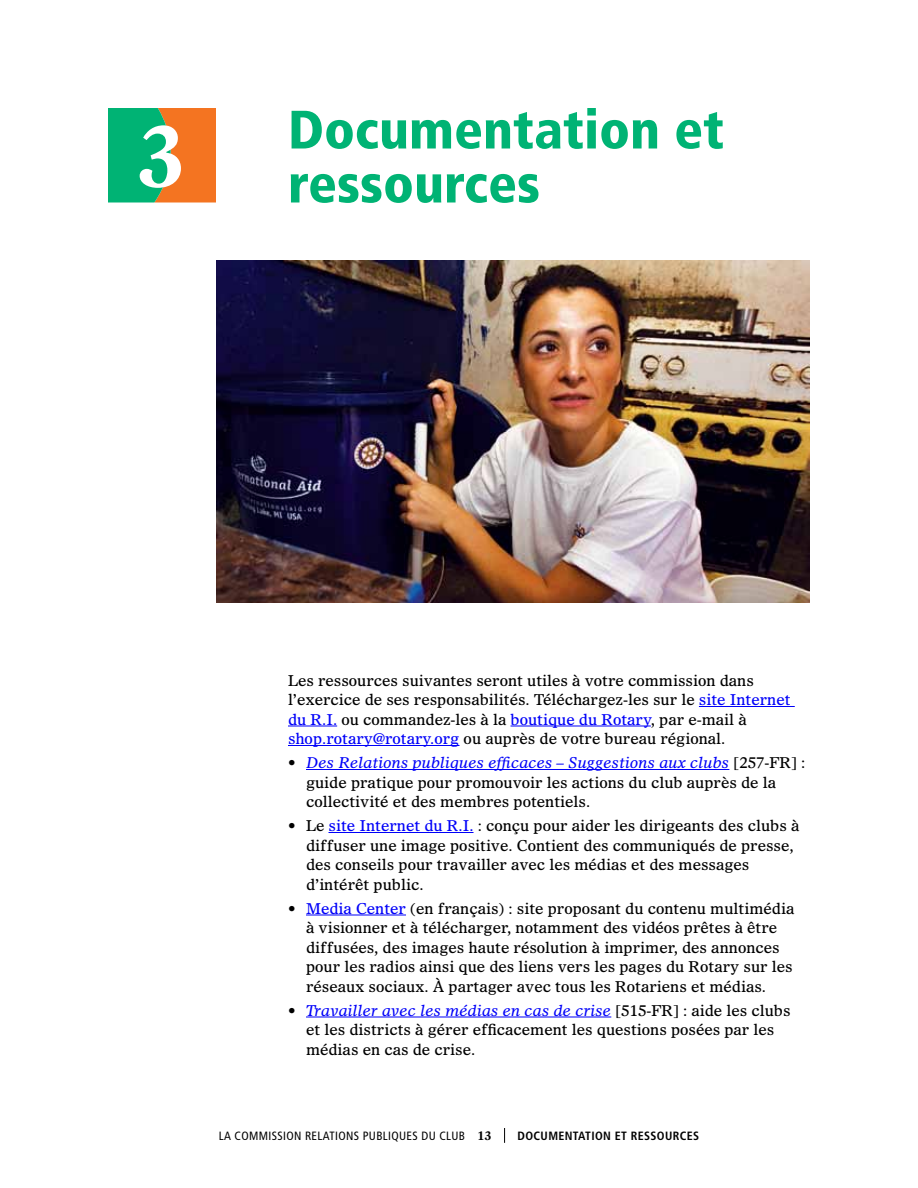
<style>
.page{position:relative;width:918px;height:1188px;background:#fff}
.page>*{position:absolute;margin:0;border:0;box-sizing:border-box;transform-origin:0 0}
.t1{font:700 84px "Olympian LT Std";color:#fff}
.t2{font:900 condensed 54px/54px "Frutiger LT Std";color:#00b374}
.t3{font:15px/19.5px "Olympian LT Std";color:#000}
.t4{font:condensed 12px "Frutiger LT Std";letter-spacing:.03em;color:#000}
.t5{font:700 condensed 12px "Frutiger LT Std";letter-spacing:.03em;color:#000}
.s1{color:#0000f9}
.s2{font-style:italic;color:#0000f9}
.s3{font-family:"Olympian LT Std";font-weight:700;font-stretch:normal}
</style>
<div class="page">
<img style="left:216px;top:261px;width:594px;height:342px">
<svg style="left:108px;top:108px;width:108px;height:94px;background:#70964e"></svg>
<hr style="left:699px;top:706px;width:96px;height:1px;background:#0000f9">
<hr style="left:288px;top:726px;width:49px;height:1px;background:#0000f9">
<hr style="left:511px;top:726px;width:140px;height:1px;background:#0000f9">
<hr style="left:288px;top:745px;width:171px;height:1px;background:#0000f9">
<hr style="left:306px;top:769px;width:423px;height:1px;background:#0000f9">
<hr style="left:329px;top:832px;width:145px;height:1px;background:#0000f9">
<hr style="left:306px;top:915px;width:100px;height:1px;background:#0000f9">
<hr style="left:306px;top:1017px;width:305px;height:1px;background:#0000f9">
<svg style="left:504px;top:1128px;width:1px;height:15px"></svg>
<h1 class="t1" style="left:139px;top:104px;width:48px">3</h1>
<h2 class="t2" style="left:288px;top:103px;width:438px">Documentation et ressources</h2>
<p class="t3" style="left:288px;top:670px;width:504px">Les ressources suivantes seront utiles à votre commission dans l’exercice de ses responsabilités. Téléchargez-les sur le <span class="s1">site Internet du R.I.</span> ou commandez-les à la <span class="s1">boutique du Rotary</span>, par e-mail à <span class="s1">shop.rotary@rotary.org</span> ou auprès de votre bureau régional.</p>
<p class="t3" style="left:306px;top:753px;width:501px;text-indent:-18px">• <span class="s2">Des Relations publiques efficaces – Suggestions aux clubs</span> [257-FR] : guide pratique pour promouvoir les actions du club auprès de la collectivité et des membres potentiels.</p>
<p class="t3" style="left:306px;top:816px;width:495px;text-indent:-18px">• Le <span class="s1">site Internet du R.I.</span> : conçu pour aider les dirigeants des clubs à diffuser une image positive. Contient des communiqués de presse, des conseils pour travailler avec les médias et des messages d’intérêt public.</p>
<p class="t3" style="left:306px;top:898px;width:490px;text-indent:-18px">• <span class="s1">Media Center</span> (en français) : site proposant du contenu multimédia à visionner et à télécharger, notamment des vidéos prêtes à être diffusées, des images haute résolution à imprimer, des annonces pour les radios ainsi que des liens vers les pages du Rotary sur les réseaux sociaux. À partager avec tous les Rotariens et médias.</p>
<p class="t3" style="left:306px;top:1000px;width:486px;text-indent:-18px">• <span class="s2">Travailler avec les médias en cas de crise</span> [515-FR] : aide les clubs et les districts à gérer efficacement les questions posées par les médias en cas de crise.</p>
<p class="t4" style="left:219px;top:1129px;width:274px">LA COMMISSION RELATIONS PUBLIQUES DU CLUB <span class="s3">13</span></p>
<p class="t5" style="left:518px;top:1129px;width:17px">DOCUM</p>
<p class="t5" style="left:558px;top:1129px;width:14px">ENTATION</p>
<p class="t5" style="left:615px;top:1129px;width:51px">ET RESSOURC</p>
<p class="t5" style="left:687px;top:1129px;width:14px">ES</p>
</div>
